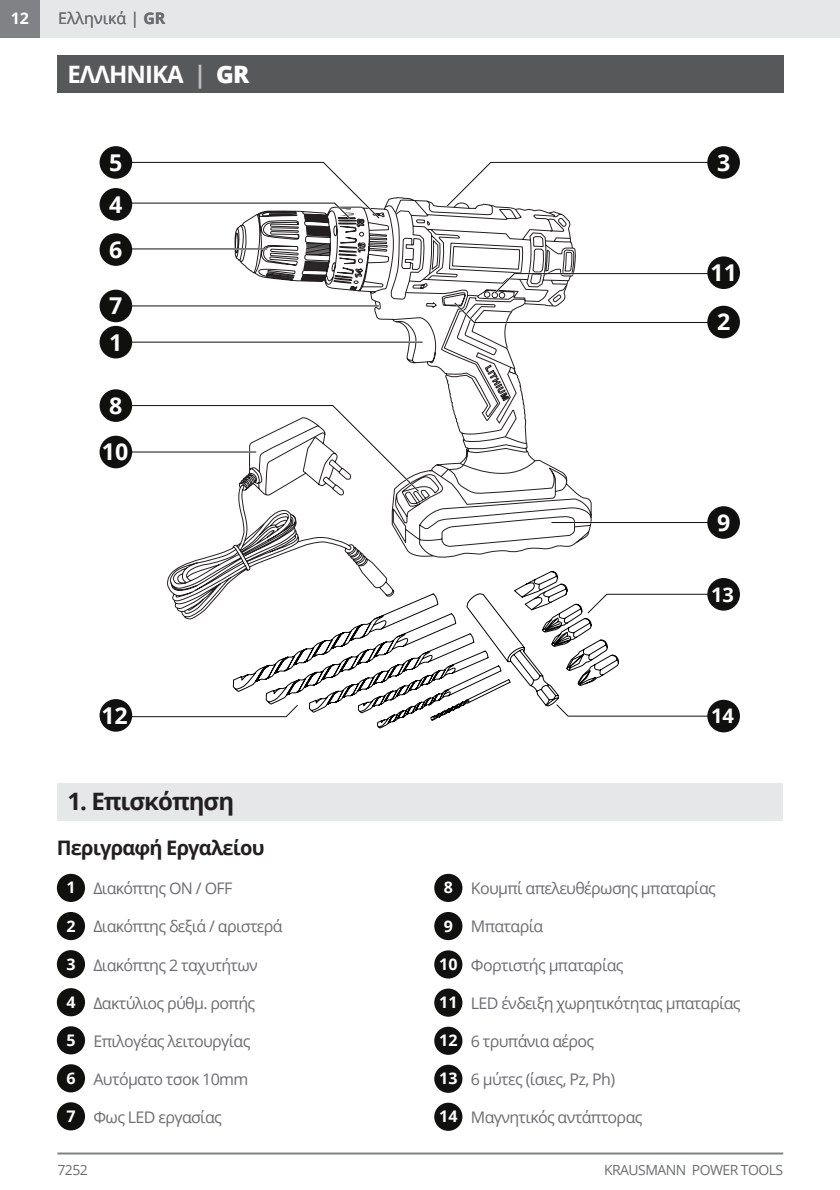
<style>
.page{position:relative;width:840px;height:1190px;background:#fff}
.page>*{position:absolute;margin:0;border:0;box-sizing:border-box;transform-origin:0 0}
.t1{font:700 24px "Open Sans";letter-spacing:-.04em;color:#231f20}
.t2{font:700 24px "Open Sans";letter-spacing:-.04em;color:#fff}
.t3{font:700 23.2px/42px "Open Sans";color:#fff}
.t4{font:700 20px "Open Sans";letter-spacing:-.04em;color:#231f20}
.t5{font:700 20px "Open Sans";color:#fff}
.t6{font:16px "Open Sans";letter-spacing:-.04em;color:#6c6d70}
.t7{font:700 16px "Open Sans";color:#fff}
.t8{font:16px "Open Sans";color:#6c6d70}
.t9{font:14px "Open Sans";letter-spacing:-.04em;color:#6c6d70}
.s1{font-weight:700}
.s2{color:#bcbdc0}
.s3{font-weight:800}
.s4{font-weight:700;color:#fff}
</style>
<div class="page">
<div style="left:35px;top:0;width:804px;height:38px;background:#e6e7e9"></div>
<div style="left:0;top:0;width:40px;height:38px;background:#808285"></div>
<hr style="left:57px;top:1152px;width:725px;height:2px;background:#808285">
<div style="left:57px;top:55px;width:725px;height:38px;background:#57585a"></div>
<div style="left:57px;top:874px;width:28px;height:28px;background:#10110f;border-radius:50%"></div>
<div style="left:57px;top:912px;width:28px;height:28px;background:#10110f;border-radius:50%"></div>
<div style="left:57px;top:950px;width:28px;height:28px;background:#10110f;border-radius:50%"></div>
<div style="left:57px;top:783px;width:725px;height:38px;background:#e6e7e9"></div>
<div style="left:57px;top:988px;width:28px;height:28px;background:#10110f;border-radius:50%"></div>
<div style="left:57px;top:1026px;width:28px;height:28px;background:#10110f;border-radius:50%"></div>
<div style="left:57px;top:1064px;width:28px;height:28px;background:#10110f;border-radius:50%"></div>
<div style="left:434px;top:950px;width:28px;height:29px;background:#10110f;border-radius:50%"></div>
<div style="left:434px;top:989px;width:28px;height:28px;background:#10110f;border-radius:50%"></div>
<div style="left:434px;top:1027px;width:28px;height:28px;background:#10110f;border-radius:50%"></div>
<div style="left:434px;top:1065px;width:28px;height:28px;background:#10110f;border-radius:50%"></div>
<div style="left:434px;top:912px;width:28px;height:28px;background:#10110f;border-radius:50%"></div>
<div style="left:434px;top:1103px;width:28px;height:28px;background:#10110f;border-radius:50%"></div>
<div style="left:57px;top:1102px;width:28px;height:28px;background:#10110f;border-radius:50%"></div>
<div style="left:434px;top:874px;width:28px;height:28px;background:#10110f;border-radius:50%"></div>
<svg style="left:234px;top:197px;width:358px;height:361px"></svg>
<svg style="left:374px;top:200px;width:200px;height:288px"></svg>
<svg style="left:174px;top:494px;width:220px;height:76px"></svg>
<hr style="left:108px;top:341px;width:314px;height:2px;background:#fff">
<hr style="left:108px;top:342px;width:314px;height:1px;background:#10110f">
<svg style="left:444px;top:161px;width:265px;height:48px"></svg>
<hr style="left:127px;top:248px;width:140px;height:2px;background:#fff">
<hr style="left:127px;top:249px;width:140px;height:1px;background:#10110f">
<svg style="left:122px;top:570px;width:591px;height:159px"></svg>
<div style="left:99px;top:146px;width:33px;height:33px;background:#10110f;border-radius:50%"></div>
<svg style="left:107px;top:161px;width:274px;height:60px"></svg>
<div style="left:99px;top:188px;width:33px;height:33px;background:#10110f;border-radius:50%"></div>
<div style="left:99px;top:233px;width:33px;height:33px;background:#10110f;border-radius:50%"></div>
<hr style="left:127px;top:305px;width:251px;height:2px;background:#fff">
<hr style="left:127px;top:306px;width:251px;height:1px;background:#10110f">
<div style="left:99px;top:290px;width:33px;height:32px;background:#10110f;border-radius:50%"></div>
<div style="left:99px;top:326px;width:33px;height:32px;background:#10110f;border-radius:50%"></div>
<div style="left:99px;top:436px;width:33px;height:32px;background:#10110f;border-radius:50%"></div>
<svg style="left:125px;top:404px;width:295px;height:90px"></svg>
<div style="left:99px;top:389px;width:33px;height:33px;background:#10110f;border-radius:50%"></div>
<div style="left:99px;top:699px;width:33px;height:33px;background:#10110f;border-radius:50%"></div>
<div style="left:707px;top:700px;width:32px;height:32px;background:#10110f;border-radius:50%"></div>
<div style="left:707px;top:578px;width:32px;height:33px;background:#10110f;border-radius:50%"></div>
<hr style="left:551px;top:522px;width:161px;height:1px;background:#10110f">
<div style="left:707px;top:506px;width:32px;height:33px;background:#10110f;border-radius:50%"></div>
<div style="left:707px;top:146px;width:32px;height:33px;background:#10110f;border-radius:50%"></div>
<svg style="left:452px;top:272px;width:279px;height:52px"></svg>
<div style="left:707px;top:306px;width:32px;height:32px;background:#10110f;border-radius:50%"></div>
<div style="left:707px;top:256px;width:32px;height:33px;background:#10110f;border-radius:50%"></div>
<p class="t7" style="left:11px;top:7px;width:20px">12</p>
<p class="t8" style="left:58px;top:7px;width:109px">Ελληνικά | <span class="s1">GR</span></p>
<h1 class="t2" style="left:67px;top:57px;width:183px">ΕΛΛΗΝΙΚΑ <span class="s2">|</span> <span class="s3">GR</span></h1>
<h2 class="t3" style="left:109px;top:141px;width:15px">5<br>4</h2>
<h2 class="t3" style="left:109px;top:228px;width:15px">6</h2>
<h2 class="t3" style="left:109px;top:287px;width:15px;line-height:36.2px">7<br>1</h2>
<h2 class="t3" style="left:109px;top:384px;width:15px">8</h2>
<h2 class="t3" style="left:102px;top:430px;width:28px">10</h2>
<h2 class="t3" style="left:716px;top:141px;width:15px">3</h2>
<h2 class="t3" style="left:710px;top:251px;width:28px">11</h2>
<h2 class="t3" style="left:716px;top:300px;width:15px">2</h2>
<h2 class="t3" style="left:716px;top:501px;width:15px">9</h2>
<p class="t5" style="left:710px;top:580px;width:24px">13</p>
<h2 class="t3" style="left:101px;top:694px;width:28px">12</h2>
<p class="t5" style="left:710px;top:702px;width:24px">14</p>
<h1 class="t1" style="left:67px;top:784px;width:168px">1. Επισκόπηση</h1>
<p class="t4" style="left:57px;top:833px;width:209px">Περιγραφή Εργαλείου</p>
<p class="t7" style="left:66px;top:876px;width:11px">1</p>
<p class="t7" style="left:66px;top:915px;width:11px">2</p>
<p class="t7" style="left:66px;top:953px;width:11px">3</p>
<p class="t6" style="left:93px;top:877px;width:140px">Διακόπτης ON / OFF</p>
<p class="t6" style="left:93px;top:916px;width:191px">Διακόπτης δεξιά / αριστερά</p>
<p class="t6" style="left:93px;top:954px;width:166px">Διακόπτης 2 ταχυτήτων</p>
<p class="t6" style="left:66px;top:992px;width:190px"><span class="s4">4</span> Δακτύλιος ρύθμ. ροπής</p>
<p class="t6" style="left:66px;top:1030px;width:185px"><span class="s4">5</span> Επιλογέας λειτουργίας</p>
<p class="t7" style="left:66px;top:1067px;width:11px">6</p>
<p class="t7" style="left:66px;top:1105px;width:11px">7</p>
<p class="t6" style="left:93px;top:1068px;width:156px">Αυτόματο τσοκ 10mm</p>
<p class="t6" style="left:93px;top:1106px;width:130px">Φως LED εργασίας</p>
<p class="t6" style="left:443px;top:877px;width:273px"><span class="s4">8</span> Κουμπί απελευθέρωσης μπαταρίας</p>
<p class="t6" style="left:443px;top:916px;width:101px"><span class="s4">9</span> Μπαταρία</p>
<p class="t7" style="left:439px;top:953px;width:20px">10</p>
<p class="t7" style="left:439px;top:991px;width:20px">11</p>
<p class="t7" style="left:439px;top:1029px;width:20px">12</p>
<p class="t7" style="left:439px;top:1067px;width:20px">13</p>
<p class="t7" style="left:439px;top:1105px;width:20px">14</p>
<p class="t6" style="left:470px;top:954px;width:154px">Φορτιστής μπαταρίας</p>
<p class="t6" style="left:470px;top:992px;width:271px">LED ένδειξη χωρητικότητας μπαταρίας</p>
<p class="t6" style="left:470px;top:1030px;width:125px">6 τρυπάνια αέρος</p>
<p class="t6" style="left:470px;top:1068px;width:146px">6 μύτες (ίσιες, Pz, Ph)</p>
<p class="t6" style="left:470px;top:1106px;width:173px">Μαγνητικός αντάπτορας</p>
<p class="t9" style="left:57px;top:1160px;width:32px">7252</p>
<p class="t9" style="left:603px;top:1160px;width:181px">KRAUSMANN POWER TOOLS</p>
</div>
